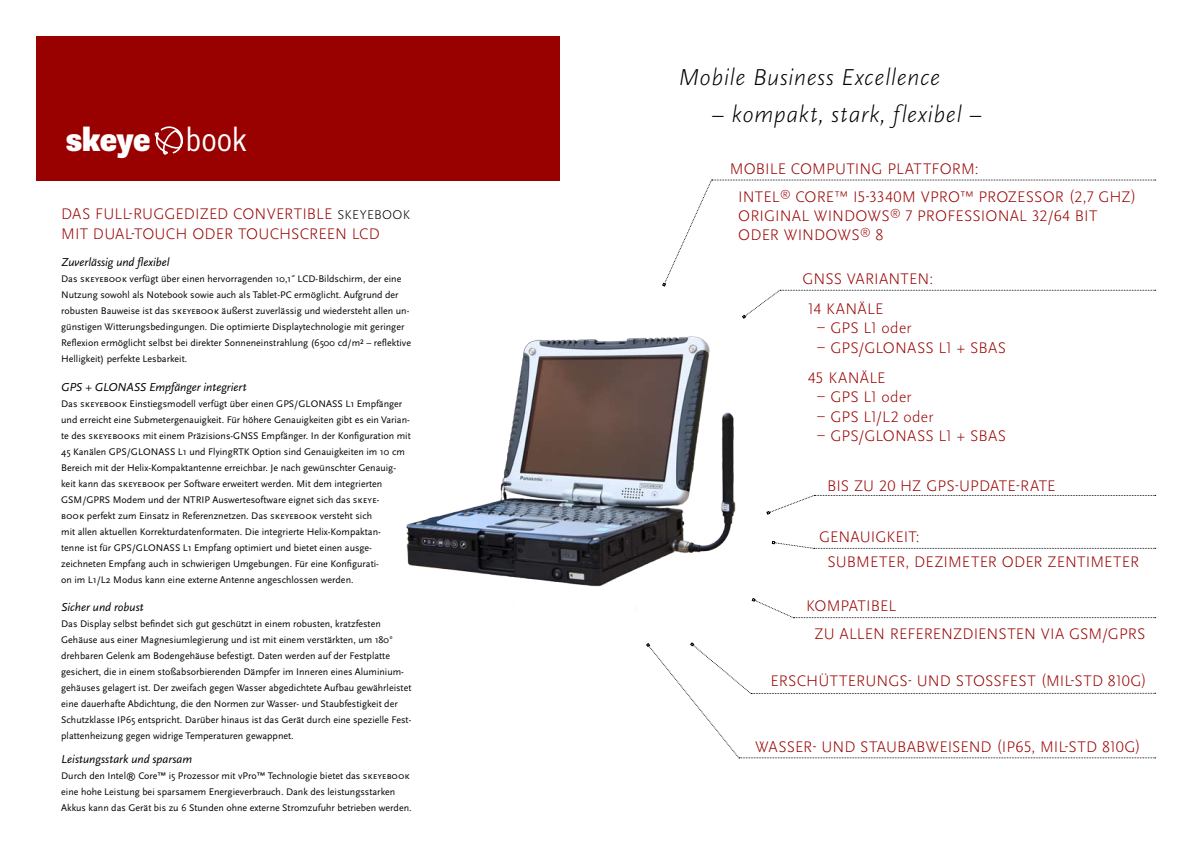
<style>
.page{position:relative;width:1191px;height:842px;background:#fff}
.page>*{position:absolute;margin:0;border:0;box-sizing:border-box;transform-origin:0 0}
.t1{font:900 condensed 33.9px "Supria Sans";letter-spacing:-.025em;color:#fff}
.t2{font:italic 300 24px "Scala Sans OT";letter-spacing:.015em;color:#000}
.t3{font:300 16px/19.2px "Scala Sans OT";letter-spacing:.01em;color:#900}
.t4{font:italic 12px "Scala Sans OT";color:#000}
.t5{font:10px/16px "Scala Sans OT";color:#000}
.s1{font-weight:300}
.s2{font-size:13.3px;color:#000}
</style>
<div class="page">
<img style="left:406px;top:336px;width:330px;height:251px">
<div style="left:36px;top:36px;width:523px;height:144px;background:#900"></div>
<svg style="left:154px;top:126px;width:29px;height:29px"></svg>
<svg style="left:662px;top:180px;width:493px;height:139px"></svg>
<svg style="left:766px;top:495px;width:389px;height:20px"></svg>
<svg style="left:772px;top:541px;width:383px;height:8px"></svg>
<svg style="left:646px;top:642px;width:509px;height:117px"></svg>
<svg style="left:751px;top:598px;width:404px;height:20px"></svg>
<h1 class="t1" style="left:66px;top:118px;width:183px">skeye <span class="s1">book</span></h1>
<h3 class="t3" style="left:61px;top:205px;width:350px">DAS FULL-RUGGEDIZED CONVERTIBLE <span class="s2">SKEYEBOOK<br></span>MIT DUAL-TOUCH ODER TOUCHSCREEN LCD</h3>
<p class="t4" style="left:61px;top:256px;width:110px">Zuverlässig und flexibel</p>
<p class="t5" style="left:61px;top:271px;width:351px">Das skeyebook verfügt über einen hervorragenden 10,1˝ LCD-Bildschirm, der eine Nutzung sowohl als Notebook sowie auch als Tablet-PC ermöglicht. Aufgrund der robusten Bauweise ist das skeyebook äußerst zuverlässig und wiedersteht allen un&shy;günstigen Witterungsbedingungen. Die optimierte Displaytechnologie mit geringer Reflexion ermöglicht selbst bei direkter Sonneneinstrahlung (6500 cd/m² – reflektive Helligkeit) perfekte Lesbarkeit.</p>
<p class="t4" style="left:61px;top:381px;width:187px">GPS + Glonass Empfänger integriert</p>
<p class="t5" style="left:61px;top:396px;width:264px">Das skeyebook Einstiegsmodell verfügt über einen GPS/Glonass</p>
<p class="t5" style="left:61px;top:396px;width:351px;text-indent:284px">L1 Empfänger und erreicht eine Submetergenauigkeit. Für höhere Genauigkeiten gibt es ein Varian&shy;te des skeyebooks mit einem Präzisions-GNSS Empfänger. In der Konfiguration mit 45 Kanälen GPS/Glonass</p>
<p class="t5" style="left:61px;top:444px;width:345px;text-indent:117px">L1 und FlyingRTK Option sind Genauigkeiten im 10 cm Bereich mit der Helix-Kompaktantenne erreichbar. Je nach gewünschter Genauig&shy;keit kann das skeyebook per Software erweitert werden. Mit dem integrierten GSM/GPRS Modem und der NTRIP Auswertesoftware eignet sich das skeye&shy;book perfekt zum Einsatz in Referenznetzen. Das skeyebook versteht sich<br>mit allen aktuellen Korrekturdatenformaten. Die integrierte Helix-Kompaktan&shy;tenne ist für GPS/Glonass</p>
<p class="t5" style="left:61px;top:540px;width:319px;text-indent:122px">L1 Empfang optimiert und bietet einen ausge&shy;zeichneten Empfang auch in schwierigen Umgebungen. Für eine Konfigurati&shy;on im L1/L2 Modus kann eine externe Antenne angeschlossen werden.</p>
<p class="t4" style="left:61px;top:600px;width:84px">Sicher und robust</p>
<p class="t5" style="left:61px;top:616px;width:352px">Das Display selbst befindet sich gut geschützt in einem robusten, kratzfesten Gehäuse aus einer Magnesiumlegierung und ist mit einem verstärkten, um 180° drehbaren Gelenk am Bodengehäuse befestigt. Daten werden auf der Festplatte gesichert, die in einem stoßabsorbierenden Dämpfer im Inneren eines Aluminium&shy;gehäuses gelagert ist. Der zweifach gegen Wasser abgedichtete Aufbau gewährleistet eine dauerhafte Abdichtung, die den Normen zur Wasser- und Staubfestigkeit der Schutzklasse IP65 entspricht. Darüber hinaus ist das Gerät durch eine spezielle Fest&shy;plattenheizung gegen widrige Temperaturen gewappnet.</p>
<p class="t4" style="left:61px;top:753px;width:133px">Leistungsstark und sparsam</p>
<p class="t5" style="left:61px;top:768px;width:352px">Durch den Intel® Core™ i5 Prozessor mit vPro™ Technologie bietet das skeyebook eine hohe Leistung bei sparsamem Energieverbrauch. Dank des leistungsstarken<br>Akkus kann das Gerät bis zu 6 Stunden ohne externe Stromzufuhr betrieben werden.</p>
<h2 class="t2" style="left:678px;top:64px;width:263px">Mobile Business Excellence</h2>
<h2 class="t2" style="left:711px;top:101px;width:272px">– kompakt, stark, flexibel –</h2>
<h3 class="t3" style="left:738px;top:155px;width:400px;line-height:27.7px;text-indent:-9px">MOBILE COMPUTING PLATTFORM:<br>I NTEL<sup>®</sup> CORE™ I5-3340M VPRO™ PROZESSOR (2,7 GHZ)</h3>
<h3 class="t3" style="left:738px;top:206px;width:361px">ORIGINAL WINDOWS<sup>®</sup> 7 PROFESSIONAL 32/64 B IT<br>ODER WIN DOWS <sup>®</sup> 8</h3>
<h3 class="t3" style="left:802px;top:269px;width:11px">GNSS</h3>
<h3 class="t3" style="left:808px;top:264px;width:127px;line-height:30.5px;text-indent:39px">VARIANTEN:<br>14 KANÄLE</h3>
<h3 class="t3" style="left:817px;top:319px;width:24px">– GPS</h3>
<h3 class="t3" style="left:863px;top:319px;width:50px">L1 ODER</h3>
<h3 class="t3" style="left:808px;top:332px;width:172px;line-height:30.5px;text-indent:9px">– GPS/GLONASS L1 + SBAS<br>45 KANÄLE</h3>
<h3 class="t3" style="left:817px;top:388px;width:24px">– GPS</h3>
<h3 class="t3" style="left:863px;top:388px;width:50px">L1 ODER</h3>
<h3 class="t3" style="left:817px;top:407px;width:24px">– GPS</h3>
<h3 class="t3" style="left:863px;top:407px;width:72px">L1/L2 ODER</h3>
<h3 class="t3" style="left:817px;top:426px;width:163px">– GPS/GLONASS L1 + SBAS</h3>
<h3 class="t3" style="left:827px;top:476px;width:230px">BIS ZU 20 HZ GPS-U PDATE-RATE</h3>
<h3 class="t3" style="left:827px;top:525px;width:313px;line-height:24.9px;text-indent:-8px">GENAUIGKEIT:<br>SUBMETER, DEZIMETER ODER ZENTIMETER</h3>
<h3 class="t3" style="left:814px;top:592px;width:266px;line-height:27.8px;text-indent:-8px">KOMPATIBEL<br>ZU ALLEN REFERENZDIENSTEN VIA GSM</h3>
<h3 class="t3" style="left:1101px;top:624px;width:17px">/GPRS</h3>
<h3 class="t3" style="left:770px;top:671px;width:378px">ERSCHÜTTERUNGS- UND STOSS FEST (MIL-STD 810G)</h3>
<h3 class="t3" style="left:755px;top:738px;width:387px">WASSER- UND STAUBABWEISEND (IP65, MIL-STD 810G)</h3>
</div>
